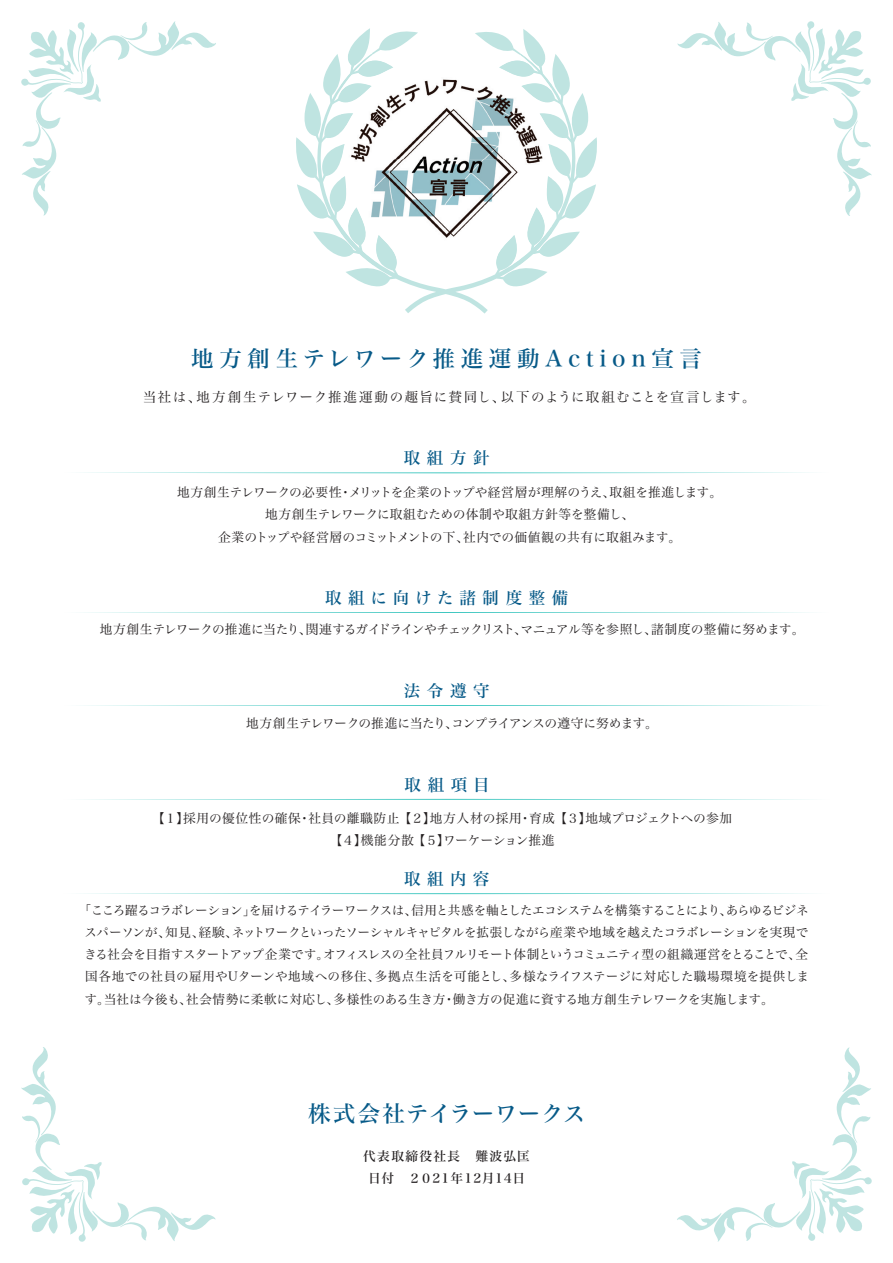
<style>
.page{position:relative;width:893px;height:1263px;background:#fff}
.page>*{position:absolute;margin:0;border:0;box-sizing:border-box;transform-origin:0 0}
.t1{font:22.5px "Hira Min Std N W5";letter-spacing:.25em;color:#075a88}
.t2{font:22.5px "Hira Min Std N W5";letter-spacing:.03em;color:#075a88}
.t3{font:16.5px "Hira Min Std N W5";letter-spacing:.4em;color:#075a88}
.t4{font:16.5px "Hira Min Std N W5";letter-spacing:.38em;color:#075a88}
.t5{font:13.5px "Hira Min Std N W3";letter-spacing:.085em;color:#231f20}
.t6{font:12.75px/22.4px "Hira Min Std N W3";letter-spacing:-.005em;color:#231f20;text-align:center}
.t7{font:12.75px/22.4px "Hira Min Std N W3";letter-spacing:.015em;color:#231f20;text-align:center}
.t8{font:12.75px "Hira Min Std N W3";letter-spacing:-.035em;color:#231f20}
.t9{font:12.75px "Hira Min Std N W3";letter-spacing:-.045em;color:#231f20}
.t10{font:12.75px/22.4px "Hira Min Std N W5";letter-spacing:.1em;color:#231f20;text-align:center}
.t11{font:12.6px/22px "Hira Min Std N W3";letter-spacing:-.015em;color:#231f20;text-align:justify}
</style>
<div class="page">
<svg style="left:296px;top:28px;width:301px;height:286px"></svg>
<svg style="left:21px;top:21px;width:195px;height:195px"></svg>
<svg style="left:677px;top:21px;width:195px;height:195px"></svg>
<svg style="left:677px;top:1047px;width:195px;height:195px"></svg>
<svg style="left:21px;top:1047px;width:195px;height:195px"></svg>
<svg style="left:84px;top:472px;width:725px;height:1px"></svg>
<svg style="left:84px;top:612px;width:725px;height:1px"></svg>
<svg style="left:84px;top:705px;width:725px;height:1px"></svg>
<img style="left:394px;top:54px;width:105px;height:198px">
<img style="left:341px;top:54px;width:53px;height:211px">
<img style="left:499px;top:54px;width:52px;height:211px">
<img style="left:393px;top:252px;width:106px;height:13px">
<svg style="left:84px;top:893px;width:725px;height:1px"></svg>
<svg style="left:84px;top:799px;width:725px;height:1px"></svg>
<h1 class="t1" style="left:191px;top:342px;width:512px">地方創生テレワーク推進運動Action宣言</h1>
<p class="t5" style="left:143px;top:387px;width:614px">当社は、地方創生テレワーク推進運動の趣旨に賛同し、以下のように取組むことを宣言します。</p>
<h2 class="t3" style="left:404px;top:446px;width:87px">取組方針</h2>
<p class="t6" style="left:177px;top:481px;width:547px">地方創生テレワークの必要性・メリットを企業のトップや経営層が理解のうえ、取組を推進します。地方創生テレワークに取組むための体制や取組方針等を整備し、<br>企業のトップや経営層のコミットメントの下、社内での価値観の共有に取組みます。</p>
<h2 class="t4" style="left:325px;top:586px;width:245px">取組に向けた諸制度整備</h2>
<p class="t8" style="left:100px;top:620px;width:706px">地方創生テレワークの推進に当たり、関連するガイドラインやチェックリスト、マニュアル等を参照し、諸制度の整備に努めます。</p>
<h2 class="t3" style="left:404px;top:679px;width:87px">法令遵守</h2>
<p class="t9" style="left:246px;top:714px;width:413px">地方創生テレワークの推進に当たり、コンプライアンスの遵守に努めます。</p>
<h2 class="t3" style="left:405px;top:773px;width:87px">取組項目</h2>
<p class="t7" style="left:152px;top:806px;width:581px">【１】採用の優位性の確保・社員の離職防止 【２】地方人材の採用・育成 【３】地域プロジェクトへの参加【４】機能分散 【５】ワーケーション推進</p>
<h2 class="t3" style="left:404px;top:867px;width:87px">取組内容</h2>
<p class="t11" style="left:84px;top:899px;width:726px;text-indent:-5px">「こころ躍るコラボレーション」を届けるテイラーワークスは、信用と共感を軸としたエコシステムを構築することにより、あらゆるビジネスパーソンが、知見、経験、ネットワークといったソーシャルキャピタルを拡張しながら産業や地域を越えたコラボレーションを実現できる社会を目指すスタートアップ企業です。オフィスレスの全社員フルリモート体制というコミュニティ型の組織運営をとることで、全国各地での社員の雇用やUターンや地域への移住、多拠点生活を可能とし、多様なライフステージに対応した職場環境を提供します。当社は今後も、社会情勢に柔軟に対応し、多様性のある生き方・働き方の促進に資する地方創生テレワークを実施します。</p>
<h1 class="t2" style="left:308px;top:1097px;width:279px">株式会社テイラーワークス</h1>
<p class="t10" style="left:363px;top:1144px;width:168px">代表取締役社長　難波弘匡日付　２０21年12月14日</p>
</div>
